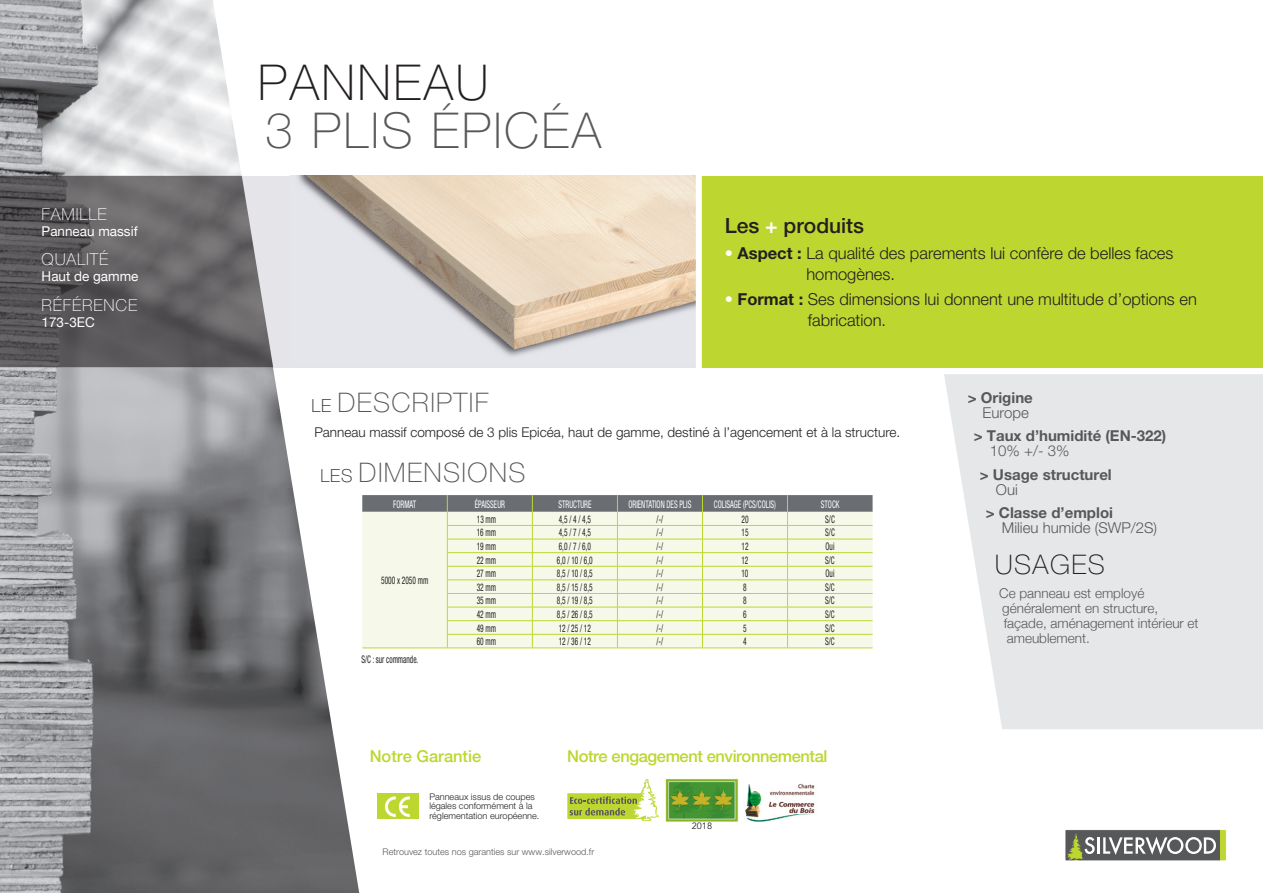
<style>
.page{position:relative;width:1263px;height:893px;background:#fff}
.page>*{position:absolute;margin:0;border:0;box-sizing:border-box;transform-origin:0 0}
.t1{font:100 49.5px "Helvetica Neue";letter-spacing:.05em;color:#57585a}
.t2{font:100 49.5px "Helvetica Neue";letter-spacing:.05em;color:#231f20}
.t3{font:100 27px "Helvetica Neue";letter-spacing:.05em;color:#57585a}
.t4{font:100 27px "Helvetica Neue";letter-spacing:.05em;color:#231f20}
.t5{font:500 21px "Helvetica Neue";color:#231f20}
.t6{font:300 16.5px/21px "Helvetica Neue LT Std";color:#231f20}
.t7{font:500 16.5px "Helvetica Neue";letter-spacing:-.025em;color:#bed630}
.t8{font:100 16.5px "Helvetica Neue";letter-spacing:.05em;color:#fff}
.t9{font:500 16.5px "Helvetica Neue";color:#bed630}
.t10{font:700 15px "Helvetica Neue LT Std";color:#57585a}
.t11{font:300 15px "Helvetica Neue LT Std";color:#57585a}
.t12{font:300 13.5px "Helvetica Neue";color:#57585a}
.t13{font:300 13.5px "Helvetica Neue LT Std";color:#231f20}
.t14{font:13.5px "Helvetica Neue";color:#fff}
.t15{font:condensed 10.5px "Helvetica Neue";color:#231f20;scale:.7 1}
.t16{font:condensed 10.5px "Helvetica Neue";color:#fff;scale:.7 1}
.t17{font:300 9.15px/9.6px "Helvetica Neue LT Std";color:#231f20}
.t18{font:300 9.15px "Helvetica Neue LT Std";color:#57585a}
.t19{font:9.15px "Avenir";color:#231f20}
.s1{color:#fff}
.s2{font-weight:700}
.s3{font-size:18px;color:#231f20}
</style>
<div class="page">
<img style="left:359px;top:176px;width:337px;height:186px">
<img style="left:0;top:0;width:359px;height:893px">
<svg style="left:944px;top:374px;width:319px;height:355px;background:#e8e9eb"></svg>
<svg style="left:0;top:176px;width:273px;height:191px;background:#646264"></svg>
<div style="left:699px;top:176px;width:564px;height:191px;background:#bed630"></div>
<div style="left:696px;top:169px;width:6px;height:204px;background:#fff"></div>
<svg style="left:1066px;top:831px;width:159px;height:28px;background:#7e8076"></svg>
<div style="left:1064px;top:829px;width:163px;height:32px;border:1px solid #fff"></div>
<hr style="left:447px;top:648px;width:85px;height:1px;background:#bed630">
<hr style="left:532px;top:648px;width:85px;height:1px;background:#bed630">
<hr style="left:617px;top:648px;width:85px;height:1px;background:#bed630">
<hr style="left:702px;top:648px;width:85px;height:1px;background:#bed630">
<hr style="left:787px;top:648px;width:85px;height:1px;background:#bed630">
<hr style="left:362px;top:648px;width:85px;height:1px;background:#bed630">
<svg style="left:362px;top:495px;width:510px;height:153px;background:#e3e7d0"></svg>
<div style="left:377px;top:793px;width:42px;height:26px;background:#bed630"></div>
<img style="left:389px;top:796px;width:21px;height:21px">
<div style="left:567px;top:793px;width:80px;height:26px;background:#bed630"></div>
<svg style="left:570px;top:779px;width:89px;height:42px"></svg>
<img style="left:665px;top:778px;width:74px;height:44px">
<img style="left:745px;top:784px;width:70px;height:38px">
<h3 class="t8" style="left:42px;top:205px;width:67px">FAMILLE</h3>
<p class="t14" style="left:42px;top:221px;width:98px">Panneau massif</p>
<h3 class="t8" style="left:42px;top:250px;width:68px">QUALITÉ</h3>
<p class="t14" style="left:42px;top:267px;width:98px">Haut de gamme</p>
<h3 class="t8" style="left:42px;top:296px;width:97px">RÉFÉRENCE</h3>
<p class="t14" style="left:42px;top:312px;width:55px">173-3EC</p>
<h1 class="t2" style="left:258px;top:55px;width:232px">PANNEAU</h1>
<h1 class="t1" style="left:265px;top:103px;width:337px">3 PLIS ÉPICÉA</h1>
<h3 class="t5" style="left:725px;top:213px;width:141px">Les <span class="s1">+</span> produits</h3>
<h3 class="t6" style="left:806px;top:242px;width:369px;text-indent:-82px"><span class="s1">•</span> <span class="s2">Aspect :</span> La qualité des parements lui confère de belles faces homogènes.</h3>
<h3 class="t6" style="left:808px;top:288px;width:390px;text-indent:-83px"><span class="s1">•</span> <span class="s2">Format :</span> Ses dimensions lui donnent une multitude d’options en fabrication.</h3>
<h2 class="t3" style="left:311px;top:388px;width:179px"><span class="s3">LE</span> DESCRIPTIF</h2>
<p class="t13" style="left:314px;top:424px;width:587px">Panneau massif composé de 3 plis Epicéa, haut de gamme, destiné à l’agencement et à la structure.</p>
<h2 class="t3" style="left:320px;top:457px;width:207px"><span class="s3">LES</span> DIMENSIONS</h2>
<p class="t16" style="left:393px;top:498px;width:34px">FORMAT</p>
<p class="t16" style="left:475px;top:498px;width:45px">ÉPAISSEUR</p>
<p class="t16" style="left:558px;top:498px;width:49px">STRUCTURE</p>
<p class="t16" style="left:628px;top:498px;width:91px">ORIENTATION DES PLIS</p>
<p class="t16" style="left:714px;top:498px;width:90px">COLISAGE (PCS/COLIS)</p>
<p class="t16" style="left:821px;top:498px;width:28px">STOCK</p>
<p class="t15" style="left:381px;top:574px;width:69px">5000 x 2050 mm</p>
<p class="t15" style="left:361px;top:653px;width:83px">S/C : sur commande.</p>
<p class="t15" style="left:477px;top:513px;width:29px">13 mm</p>
<p class="t15" style="left:559px;top:513px;width:48px">4,5 / 4 / 4,5</p>
<p class="t15" style="left:657px;top:513px;width:11px">/-/</p>
<p class="t15" style="left:741px;top:513px;width:12px">20</p>
<p class="t15" style="left:825px;top:513px;width:15px">S/C</p>
<p class="t15" style="left:477px;top:527px;width:29px">16 mm</p>
<p class="t15" style="left:559px;top:527px;width:48px">4,5 / 7 / 4,5</p>
<p class="t15" style="left:657px;top:527px;width:11px">/-/</p>
<p class="t15" style="left:741px;top:527px;width:12px">15</p>
<p class="t15" style="left:825px;top:527px;width:15px">S/C</p>
<p class="t15" style="left:477px;top:540px;width:29px">19 mm</p>
<p class="t15" style="left:559px;top:540px;width:48px">6,0 / 7 / 6,0</p>
<p class="t15" style="left:657px;top:540px;width:11px">/-/</p>
<p class="t15" style="left:741px;top:540px;width:12px">12</p>
<p class="t15" style="left:825px;top:540px;width:14px">Oui</p>
<p class="t15" style="left:477px;top:554px;width:29px">22 mm</p>
<p class="t15" style="left:557px;top:554px;width:53px">6,0 / 10 / 6,0</p>
<p class="t15" style="left:657px;top:554px;width:11px">/-/</p>
<p class="t15" style="left:741px;top:554px;width:12px">12</p>
<p class="t15" style="left:825px;top:554px;width:15px">S/C</p>
<p class="t15" style="left:477px;top:567px;width:29px">27 mm</p>
<p class="t15" style="left:557px;top:567px;width:53px">8,5 / 10 / 8,5</p>
<p class="t15" style="left:657px;top:567px;width:11px">/-/</p>
<p class="t15" style="left:741px;top:567px;width:12px">10</p>
<p class="t15" style="left:825px;top:567px;width:14px">Oui</p>
<p class="t15" style="left:477px;top:581px;width:29px">32 mm</p>
<p class="t15" style="left:557px;top:581px;width:53px">8,5 / 15 / 8,5</p>
<p class="t15" style="left:657px;top:581px;width:11px">/-/</p>
<p class="t15" style="left:743px;top:581px;width:7px">8</p>
<p class="t15" style="left:825px;top:581px;width:15px">S/C</p>
<p class="t15" style="left:477px;top:595px;width:29px">35 mm</p>
<p class="t15" style="left:557px;top:595px;width:53px">8,5 / 19 / 8,5</p>
<p class="t15" style="left:657px;top:595px;width:11px">/-/</p>
<p class="t15" style="left:743px;top:595px;width:7px">8</p>
<p class="t15" style="left:825px;top:595px;width:15px">S/C</p>
<p class="t15" style="left:477px;top:608px;width:29px">42 mm</p>
<p class="t15" style="left:557px;top:608px;width:53px">8,5 / 26 / 8,5</p>
<p class="t15" style="left:656px;top:608px;width:11px">/-/</p>
<p class="t15" style="left:743px;top:608px;width:7px">6</p>
<p class="t15" style="left:825px;top:608px;width:15px">S/C</p>
<p class="t15" style="left:477px;top:622px;width:29px">49 mm</p>
<p class="t15" style="left:559px;top:622px;width:48px">12 / 25 / 12</p>
<p class="t15" style="left:656px;top:622px;width:11px">/-/</p>
<p class="t15" style="left:743px;top:622px;width:7px">5</p>
<p class="t15" style="left:825px;top:622px;width:15px">S/C</p>
<p class="t15" style="left:477px;top:635px;width:29px">60 mm</p>
<p class="t15" style="left:559px;top:635px;width:48px">12 / 36 / 12</p>
<p class="t15" style="left:656px;top:635px;width:11px">/-/</p>
<p class="t15" style="left:743px;top:635px;width:7px">4</p>
<p class="t15" style="left:825px;top:635px;width:15px">S/C</p>
<h3 class="t9" style="left:370px;top:747px;width:113px">Notre Garantie</h3>
<p class="t17" style="left:429px;top:792px;width:112px">Panneaux issus de coupes légales conformément à la réglementation européenne.</p>
<h3 class="t7" style="left:567px;top:747px;width:262px">Notre engagement environnemental</h3>
<p class="t19" style="left:692px;top:821px;width:22px">2018</p>
<p class="t18" style="left:383px;top:846px;width:213px">Retrouvez toutes nos garanties sur www.silverwood.fr</p>
<h3 class="t10" style="left:968px;top:388px;width:67px">&gt; Origine</h3>
<h3 class="t11" style="left:982px;top:403px;width:48px">Europe</h3>
<h3 class="t10" style="left:974px;top:427px;width:194px">&gt; Taux d’humidité (EN-322)</h3>
<h3 class="t11" style="left:990px;top:442px;width:81px">10% +/- 3%</h3>
<h3 class="t10" style="left:980px;top:465px;width:134px">&gt; Usage structurel</h3>
<h3 class="t11" style="left:996px;top:480px;width:23px">Oui</h3>
<h3 class="t10" style="left:986px;top:504px;width:129px">&gt; Classe d’emploi</h3>
<h3 class="t11" style="left:1002px;top:519px;width:157px">Milieu humide (SWP/2S)</h3>
<h2 class="t4" style="left:995px;top:550px;width:112px">USAGES</h2>
<p class="t12" style="left:999px;top:582px;width:147px">Ce panneau est employé</p>
<p class="t12" style="left:1002px;top:597px;width:158px">généralement en structure,</p>
<p class="t12" style="left:1004px;top:612px;width:196px">façade, aménagement intérieur et</p>
<p class="t12" style="left:1007px;top:627px;width:85px">ameublement.</p>
</div>
